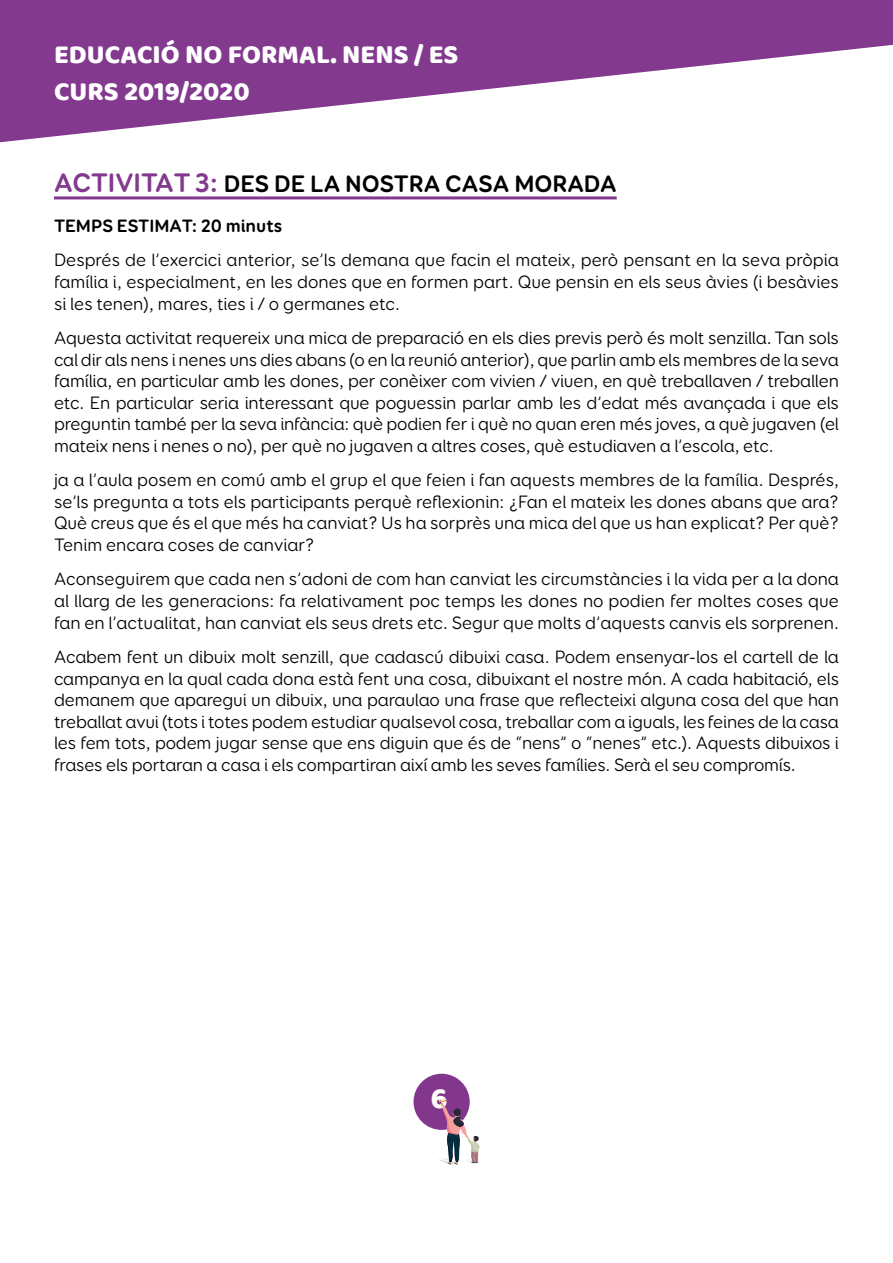
<style>
.page{position:relative;width:893px;height:1263px;background:#fff}
.page>*{position:absolute;margin:0;border:0;box-sizing:border-box;transform-origin:0 0}
.t1{font:30px "Baloo";color:#fff}
.t2{font:27px/36.9px "Baloo";color:#fff}
.t3{font:700 24px "Booster Next FY";color:#000}
.t4{font:18px/21.6px "Booster Next FY";color:#000;text-align:justify}
.t5{font:700 18px "Booster Next FY";color:#000}
.s1{font-size:27px;color:#82398e}
</style>
<div class="page">
<svg style="left:0;top:0;width:893px;height:143px;fill:#82398e"></svg>
<div style="left:414px;top:1074px;width:56px;height:56px;background:#82368c;border-radius:50%"></div>
<svg style="left:438px;top:1100px;width:42px;height:65px"></svg>
<hr style="left:54px;top:196px;width:563px;height:3px;background:#82398e">
<h2 class="t2" style="left:54px;top:35px;width:406px">EDUCACIÓ NO FORMAL. NENS / ES<br>CURS 2019/2020</h2>
<h3 class="t3" style="left:54px;top:169px;width:564px"><span class="s1">ACTIVITAT 3:</span> DES DE LA NOSTRA CASA MORADA</h3>
<p class="t5" style="left:54px;top:214px;width:230px">TEMPS ESTIMAT: 20 minuts</p>
<p class="t4" style="left:54px;top:249px;width:786px">Després de l’exercici anterior, se’ls demana que facin el mateix, però pensant en la seva pròpia família i, especialment, en les dones que en formen part. Que pensin en els seus àvies (i besàvies si les tenen), mares, ties i / o germanes etc.</p>
<p class="t4" style="left:54px;top:327px;width:786px">Aquesta activitat requereix una mica de preparació en els dies previs però és molt senzilla. Tan sols cal dir als nens i nenes uns dies abans (o en la reunió anterior), que parlin amb els membres de la seva família, en particular amb les dones, per conèixer com vivien / viuen, en què treballaven / treballen etc. En particular seria interessant que poguessin parlar amb les d’edat més avançada i que els preguntin també per la seva infància: què podien fer i què no quan eren més joves, a què jugaven (el mateix nens i nenes o no), per què no jugaven a altres coses, què estudiaven a l’escola, etc.</p>
<p class="t4" style="left:54px;top:469px;width:787px">ja a l’aula posem en comú amb el grup el que feien i fan aquests membres de la família. Després, se’ls pregunta a tots els participants perquè reflexionin: ¿Fan el mateix les dones abans que ara?<br>Què creus que és el que més ha canviat? Us ha sorprès una mica del que us han explicat? Per què?<br>Tenim encara coses de canviar?</p>
<p class="t4" style="left:54px;top:568px;width:786px">Aconseguirem que cada nen s’adoni de com han canviat les circumstàncies i la vida per a la dona al llarg de les generacions: fa relativament poc temps les dones no podien fer moltes coses que fan en l’actualitat, han canviat els seus drets etc. Segur que molts d’aquests canvis els sorprenen.</p>
<p class="t4" style="left:54px;top:646px;width:786px">Acabem fent un dibuix molt senzill, que cadascú dibuixi casa. Podem ensenyar-los el cartell de la campanya en la qual cada dona està fent una cosa, dibuixant el nostre món. A cada habitació, els demanem que aparegui un dibuix, una paraulao una frase que reflecteixi alguna cosa del que han treballat avui (tots i totes podem estudiar qualsevol cosa, treballar com a iguals, les feines de la casa les fem tots, podem jugar sense que ens diguin que és de “nens” o “nenes” etc.). Aquests dibuixos i frases els portaran a casa i els compartiran així amb les seves famílies. Serà el seu compromís.</p>
<h1 class="t1" style="left:431px;top:1080px;width:18px">6</h1>
</div>
